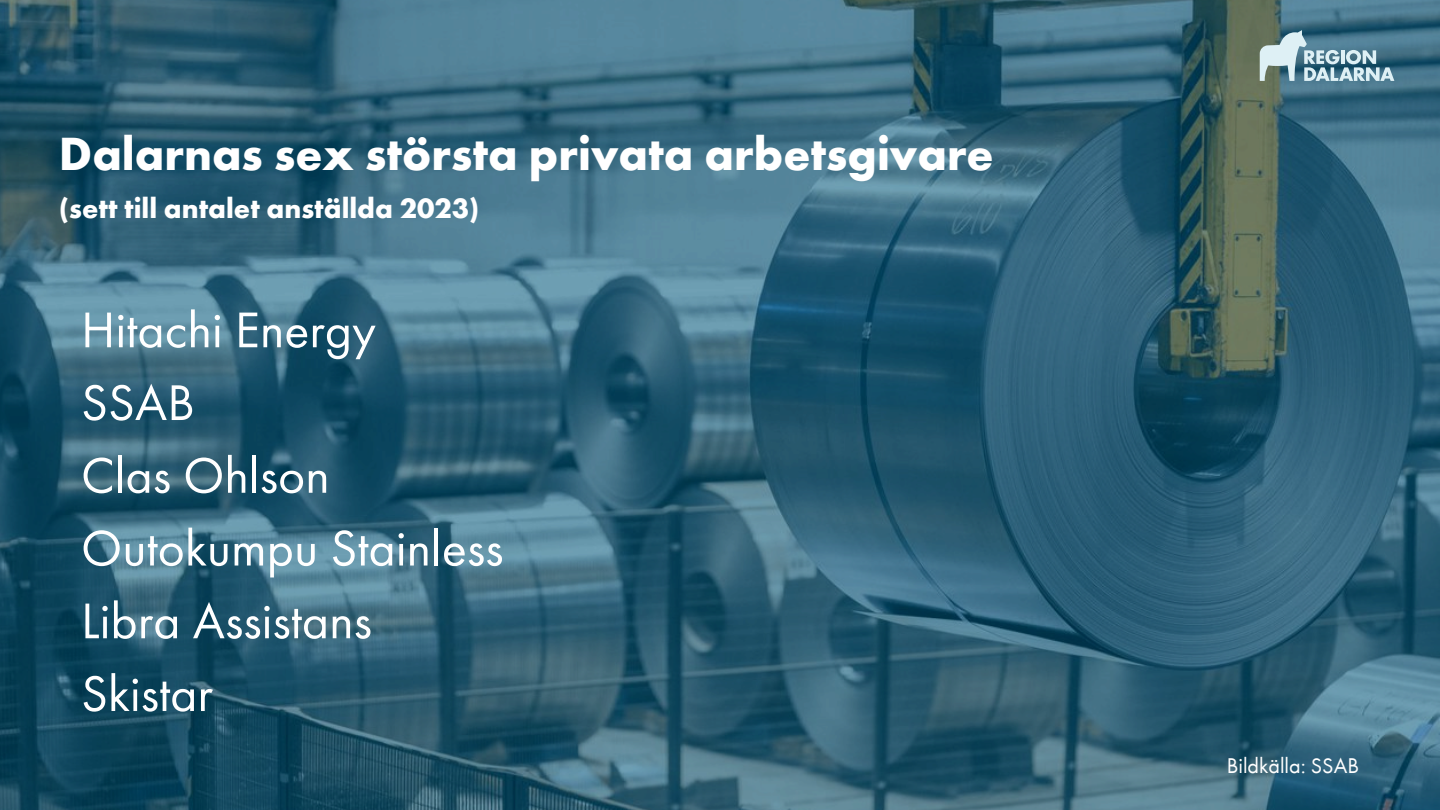
<style>
.page{position:relative;width:1440px;height:810px;background:#fff}
.page>*{position:absolute;margin:0;border:0;box-sizing:border-box;transform-origin:0 0}
.t1{font:52px/72.8px "Futura PT Web";color:#fff}
.t2{font:700 48px "Futura PT Web";color:#fff}
.t3{font:700 29px "Futura PT Web";color:#fff}
.t4{font:22px "Futura PT Web";color:#fff}
</style>
<div class="page">
<img style="left:0;top:0;width:1440px;height:810px">
<svg style="left:1260px;top:30px;width:134px;height:51px;background:#7a9da9"></svg>
<p class="t2" style="left:59px;top:123px;width:936px">Dalarnas sex största privata arbetsgivare</p>
<p class="t3" style="left:59px;top:190px;width:422px">(sett till antalet anställda 2023)</p>
<h1 class="t1" style="left:81px;top:293px;width:424px">Hitachi Energy<br>SSAB<br>Clas Ohlson<br>Outokumpu Stainless<br>Libra Assistans<br>Skistar</h1>
<h3 class="t4" style="left:1227px;top:752px;width:134px">Bildkälla: SSAB</h3>
</div>
